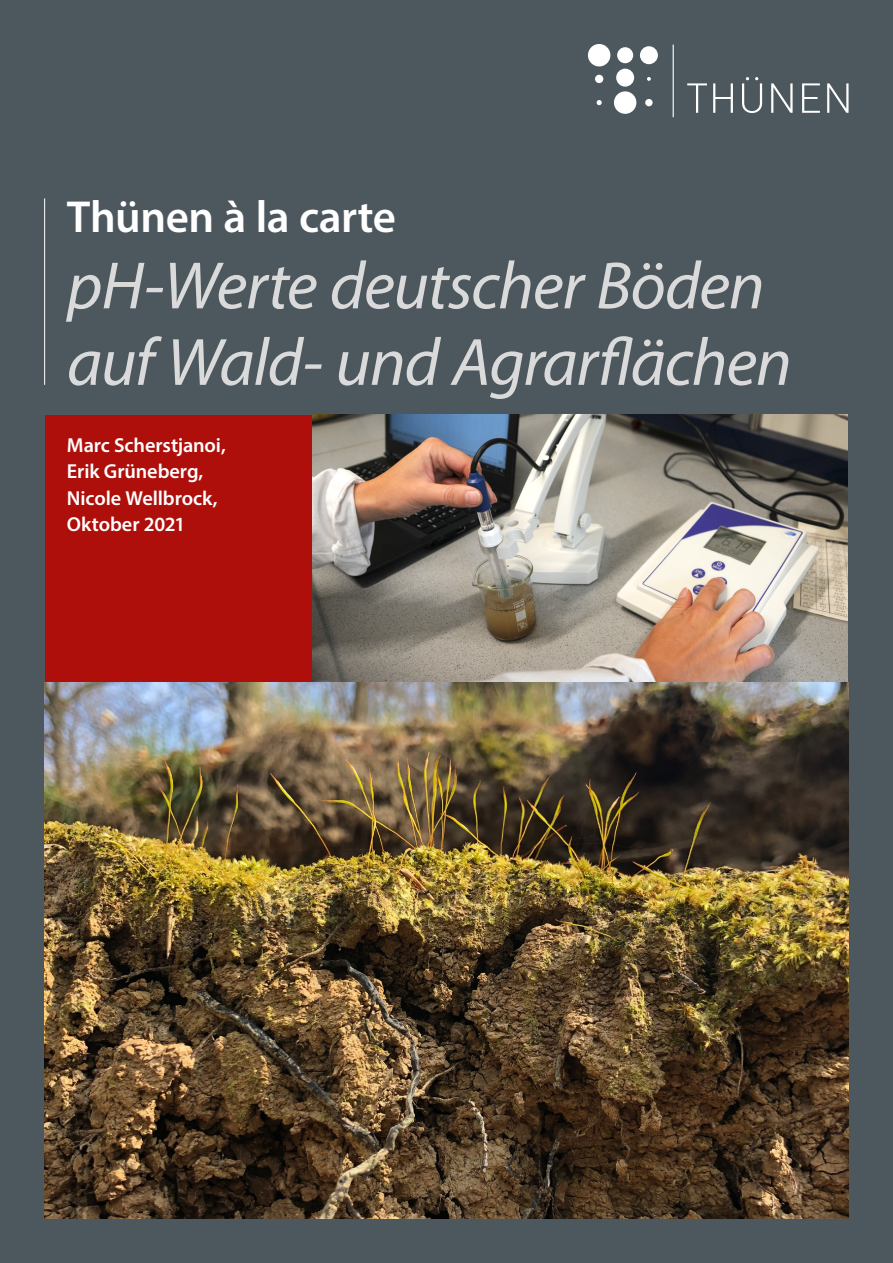
<style>
.page{position:relative;width:893px;height:1263px;background:#4d585e}
.page>*{position:absolute;margin:0;border:0;box-sizing:border-box;transform-origin:0 0}
.Titel{font:italic 67.5px "Myriad Pro";letter-spacing:-.02em;color:#dadada}
.Thünen_à_la_Carte{font:600 45px "Myriad Pro";letter-spacing:-.01em;color:#fff}
.Autoren{font:600 20.25px/26.2px "Myriad Pro";letter-spacing:-.005em;color:#fff}
</style>
<div class="page">
<svg style="left:687px;top:83px;width:20px;height:30px"></svg>
<svg style="left:713px;top:83px;width:20px;height:30px"></svg>
<svg style="left:771px;top:83px;width:22px;height:30px"></svg>
<svg style="left:802px;top:83px;width:18px;height:30px"></svg>
<svg style="left:827px;top:83px;width:21px;height:30px"></svg>
<svg style="left:742px;top:77px;width:20px;height:36px"></svg>
<hr style="left:673px;top:45px;width:1px;height:72px;background:#fff">
<div style="left:640px;top:46px;width:18px;height:18px;background:#fff;border-radius:50%"></div>
<div style="left:617px;top:47px;width:16px;height:16px;background:#fff;border-radius:50%"></div>
<div style="left:616px;top:69px;width:18px;height:18px;background:#fff;border-radius:50%"></div>
<div style="left:614px;top:91px;width:22px;height:23px;background:#fff;border-radius:50%"></div>
<div style="left:588px;top:44px;width:22px;height:22px;background:#fff;border-radius:50%"></div>
<div style="left:595px;top:75px;width:8px;height:8px;background:#fff;border-radius:50%"></div>
<svg style="left:597px;top:100px;width:5px;height:5px"></svg>
<div style="left:645px;top:99px;width:8px;height:7px;background:#fff;border-radius:50%"></div>
<svg style="left:647px;top:77px;width:4px;height:4px"></svg>
<hr style="left:44px;top:198px;width:1px;height:187px;background:#fff">
<div style="left:45px;top:415px;width:268px;height:267px;background:#ae0f0a"></div>
<img style="left:313px;top:415px;width:534px;height:267px">
<img style="left:45px;top:682px;width:803px;height:536px">
<p class="Thünen_à_la_Carte" style="left:67px;top:188px;width:331px">Thünen à la carte</p>
<p class="Titel" style="left:67px;top:244px;width:699px">pH-Werte deutscher Böden</p>
<p class="Titel" style="left:67px;top:320px;width:726px">auf Wald- und Agrarflächen</p>
<p class="Autoren" style="left:67px;top:432px;width:160px">Marc Scherstjanoi,<br>Erik Grüneberg,<br>Nicole Wellbrock,<br>Oktober 2021</p>
</div>
